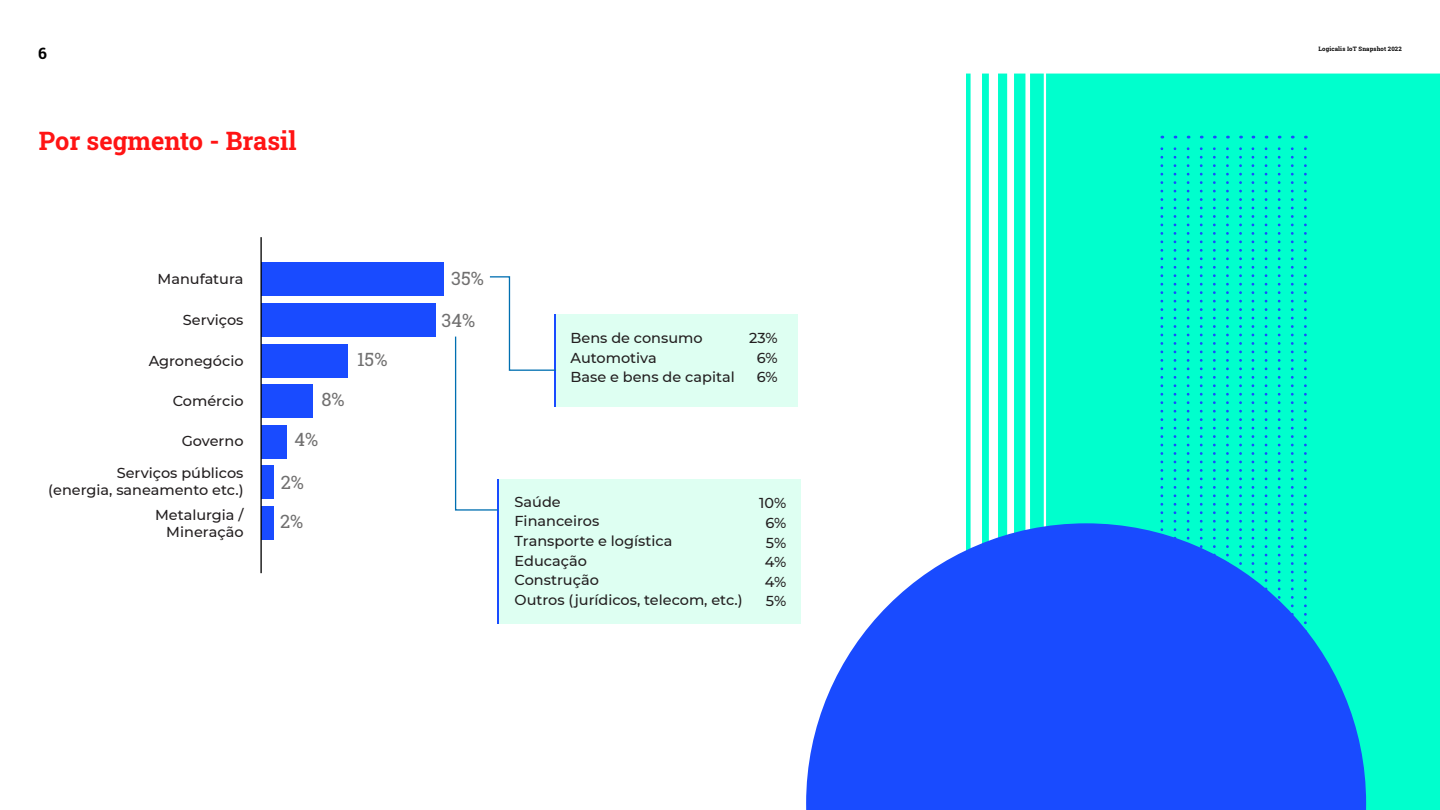
<style>
.page{position:relative;width:1440px;height:810px;background:#fff}
.page>*{position:absolute;margin:0;border:0;box-sizing:border-box;transform-origin:0 0}
.t1{font:700 25.35px "Roboto Slab";color:#ff1414}
.t2{font:18.3px/38.5px "Roboto Slab";color:#706f6f}
.t3{font:700 15.67px "Roboto Slab";color:#000}
.t4{font:500 14.4px/19.6px "Montserrat";color:#231f20;text-align:right}
.t5{font:700 6px "Roboto Slab";letter-spacing:.02em;color:#000}
</style>
<div class="page">
<svg style="left:966px;top:74px;width:474px;height:736px;fill:#00ffcd"></svg>
<svg style="left:806px;top:523px;width:560px;height:287px;fill:#194bff"></svg>
<svg style="left:1213px;top:136px;width:3px;height:588px"></svg>
<svg style="left:1239px;top:136px;width:3px;height:588px"></svg>
<svg style="left:1200px;top:136px;width:3px;height:588px"></svg>
<svg style="left:1226px;top:136px;width:3px;height:588px"></svg>
<svg style="left:1187px;top:136px;width:3px;height:588px"></svg>
<svg style="left:1174px;top:136px;width:2px;height:588px"></svg>
<svg style="left:1160px;top:136px;width:3px;height:588px"></svg>
<svg style="left:1304px;top:136px;width:3px;height:588px"></svg>
<svg style="left:1291px;top:136px;width:3px;height:588px"></svg>
<svg style="left:1278px;top:136px;width:3px;height:588px"></svg>
<svg style="left:1265px;top:136px;width:2px;height:588px"></svg>
<svg style="left:1252px;top:136px;width:2px;height:588px"></svg>
<div style="left:261px;top:506px;width:13px;height:33px;background:#194bff"></div>
<div style="left:261px;top:466px;width:13px;height:33px;background:#194bff"></div>
<div style="left:261px;top:425px;width:26px;height:33px;background:#194bff"></div>
<div style="left:261px;top:385px;width:52px;height:33px;background:#194bff"></div>
<div style="left:261px;top:344px;width:86px;height:33px;background:#194bff"></div>
<div style="left:261px;top:303px;width:174px;height:34px;background:#194bff"></div>
<div style="left:261px;top:263px;width:182px;height:33px;background:#194bff"></div>
<hr style="left:260px;top:237px;width:2px;height:336px;background:#000">
<div style="left:556px;top:314px;width:242px;height:93px;background:#defff2"></div>
<div style="left:497px;top:479px;width:304px;height:144px;background:#defff2"></div>
<hr style="left:497px;top:479px;width:2px;height:144px;background:#194bff">
<svg style="left:454px;top:276px;width:102px;height:235px"></svg>
<p class="t3" style="left:38px;top:43px;width:10px">6</p>
<p class="t5" style="left:1319px;top:45px;width:85px">Logicalis IoT Snapshot 2022</p>
<h1 class="t1" style="left:39px;top:124px;width:259px">Por segmento - Brasil</h1>
<p class="t4" style="left:158px;top:269px;width:87px">Manufatura</p>
<p class="t2" style="left:451px;top:259px;width:34px">35%</p>
<p class="t2" style="left:442px;top:300px;width:35px">34%</p>
<p class="t2" style="left:357px;top:339px;width:32px">15%</p>
<p class="t2" style="left:321px;top:380px;width:25px">8%</p>
<p class="t2" style="left:295px;top:420px;width:25px">4%</p>
<p class="t2" style="left:280px;top:463px;width:25px">2%<br>2%</p>
<p class="t4" style="left:183px;top:310px;width:62px">Serviços</p>
<p class="t4" style="left:149px;top:350px;width:96px">Agronegócio</p>
<p class="t4" style="left:173px;top:391px;width:72px">Comércio</p>
<p class="t4" style="left:182px;top:430px;width:63px">Governo</p>
<p class="t4" style="left:48px;top:464px;width:197px;line-height:17.2px">Serviços públicos<br>(energia, saneamento etc.)</p>
<p class="t4" style="left:155px;top:506px;width:90px;line-height:17.2px">Metalurgia /<br>Mineração</p>
<p class="t4" style="left:571px;top:328px;width:166px;text-align:left">Bens de consumo<br>Automotiva<br>Base e bens de capital</p>
<p class="t4" style="left:749px;top:328px;width:30px;text-align:center">23%<br>6%<br>6%</p>
<p class="t4" style="left:515px;top:491px;width:230px;text-align:left">Saúde<br>Financeiros<br>Transporte e logística<br>Educação<br>Construção<br>Outros (jurídicos, telecom, etc.)</p>
<p class="t4" style="left:759px;top:493px;width:29px;text-align:center">10%<br>6%<br>5%<br>4%<br>4%<br>5%</p>
</div>
